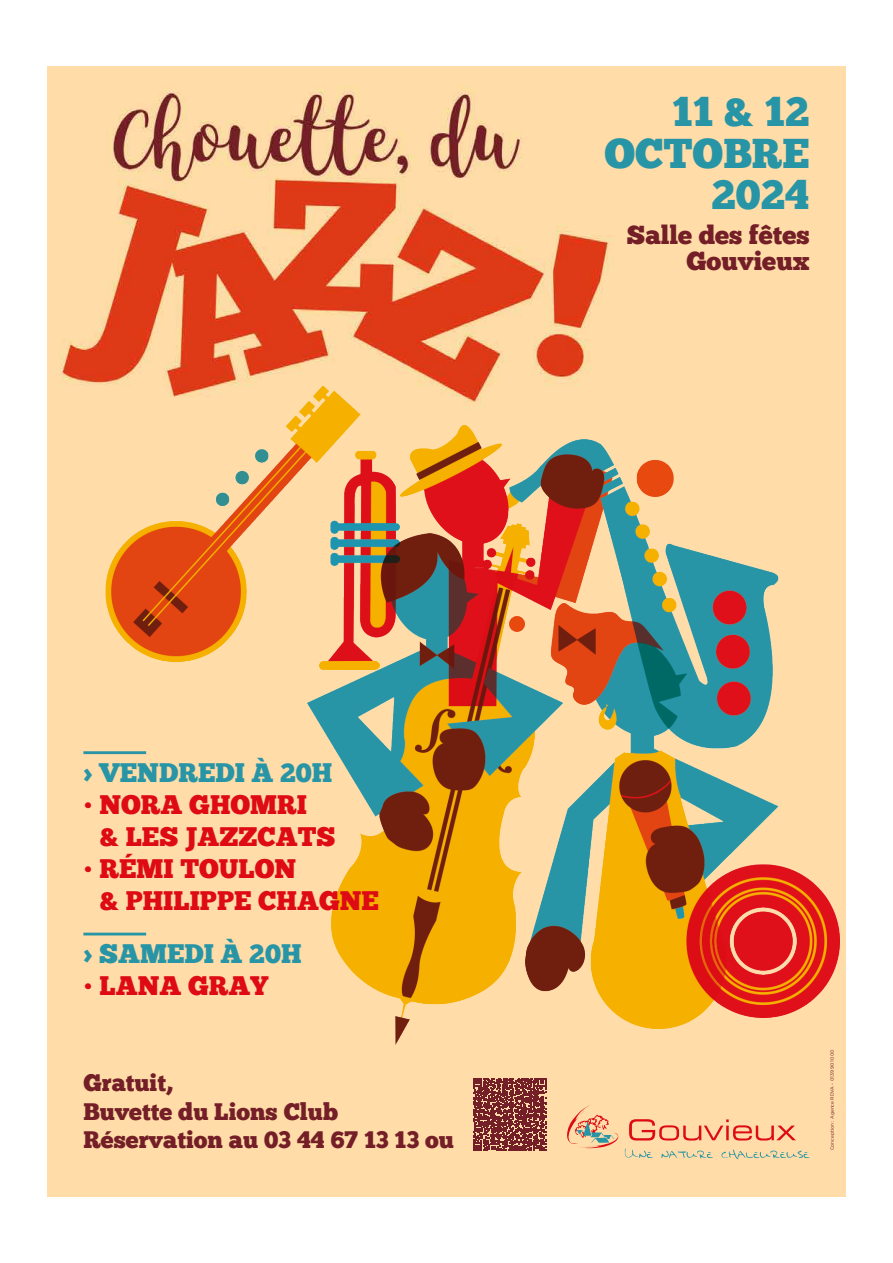
<style>
.page{position:relative;width:893px;height:1263px;background:#fff}
.page>*{position:absolute;margin:0;border:0;box-sizing:border-box;transform-origin:0 0}
.t1{font:41.55px/41.5px "Chunk Five Ex";color:#2795a6;text-align:right}
.t2{font:26.7px/32.1px "Chunk Five Ex";color:#de0b15}
.t3{font:26.7px "Chunk Five Ex";color:#2795a6}
.t4{font:25.95px/26px "Chunk Five Ex";color:#741f27;text-align:right}
.t5{font:23.7px/28.5px "Chunk Five Ex";color:#741f27}
.t6{font:4.65px "Gotham";color:#741f27}
</style>
<div class="page">
<img style="left:47px;top:67px;width:799px;height:1129px">
<svg style="left:564px;top:1104px;width:245px;height:55px;background:#f4c79b"></svg>
<svg style="left:473px;top:1078px;width:73px;height:73px;background:#8e4340"></svg>
<hr style="left:83px;top:751px;width:63px;height:3px;background:#2795a6">
<hr style="left:83px;top:933px;width:63px;height:2px;background:#2795a6">
<h1 class="t1" style="left:604px;top:90px;width:207px">11 &amp; 12<br>OCTOBRE<br>2024</h1>
<p class="t4" style="left:627px;top:221px;width:184px">Salle des fêtes<br>Gouvieux</p>
<p class="t3" style="left:83px;top:752px;width:251px">&gt; VENDREDI À 20H</p>
<p class="t2" style="left:99px;top:788px;width:238px;text-indent:-16px">• NORA GHOMRI<br>&amp; LES JAZZCATS</p>
<p class="t2" style="left:99px;top:852px;width:281px;text-indent:-16px">• RÉMI TOULON<br>&amp; PHILIPPE CHAGNE</p>
<p class="t3" style="left:83px;top:934px;width:220px">&gt; SAMEDI À 20H</p>
<p class="t2" style="left:83px;top:969px;width:186px">• LANA GRAY</p>
<p class="t5" style="left:83px;top:1068px;width:372px">Gratuit,<br>Buvette du Lions Club<br>Réservation au 03 44 67 13 13 ou</p>
<p class="t6" style="left:829px;top:1150px;width:102px;rotate:-90deg">Conception : Agence RDVA - 01 39 90 10 00</p>
</div>
